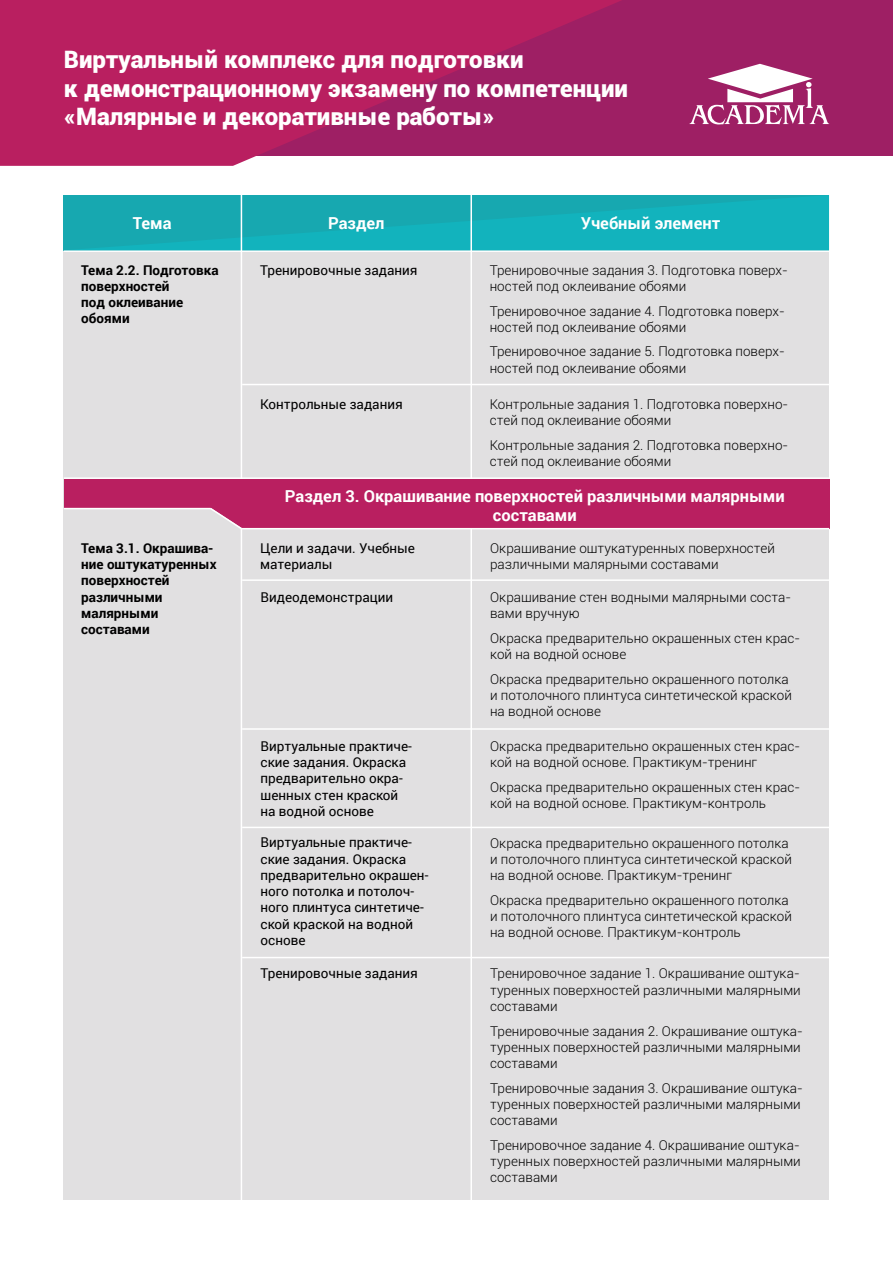
<style>
.page{position:relative;width:893px;height:1263px;background:#fff}
.page>*{position:absolute;margin:0;border:0;box-sizing:border-box;transform-origin:0 0}
.t1{font:900 24px/28.8px "Roboto";color:#fff}
.t2{font:700 16.5px/19.8px "Roboto";color:#fff;text-align:center}
.t3{font:300 13.5px/16.2px "Roboto";color:#000}
.t4{font:13.5px/16.2px "Roboto";color:#000}
.t5{font:700 13.5px/16.2px "Roboto";color:#000}
</style>
<div class="page">
<div style="left:0;top:0;width:893px;height:156px;background:#9e1f64"></div>
<svg style="left:0;top:0;width:622px;height:166px;fill:#b91f60"></svg>
<div style="left:64px;top:197px;width:765px;height:1002px;background:#e1e0e1"></div>
<div style="left:64px;top:195px;width:765px;height:55px;background:#15adb6"></div>
<hr style="left:241px;top:195px;width:1px;height:1066px;background:#fff">
<hr style="left:64px;top:250px;width:769px;height:2px;background:#fff">
<hr style="left:470px;top:181px;width:2px;height:1081px;background:#fff">
<svg style="left:689px;top:64px;width:140px;height:60px"></svg>
<hr style="left:242px;top:827px;width:587px;height:1px;background:#fff">
<hr style="left:242px;top:957px;width:587px;height:1px;background:#fff">
<hr style="left:242px;top:384px;width:587px;height:1px;background:#fff">
<hr style="left:242px;top:579px;width:587px;height:2px;background:#fff">
<hr style="left:242px;top:728px;width:587px;height:2px;background:#fff">
<hr style="left:64px;top:477px;width:765px;height:2px;background:#fff">
<div style="left:242px;top:479px;width:587px;height:49px;background:#b91f60"></div>
<div style="left:64px;top:479px;width:190px;height:29px;background:#b91f60"></div>
<hr style="left:242px;top:528px;width:587px;height:1px;background:#fff">
<hr style="left:64px;top:508px;width:147px;height:1px;background:#fff">
<svg style="left:209px;top:507px;width:43px;height:23px"></svg>
<h1 class="t1" style="left:64px;top:44px;width:566px">Виртуальный комплекс для подготовки<br>к демонстрационному экзамену по компетенции «Малярные и декоративные работы»</h1>
<p class="t2" style="left:133px;top:213px;width:40px">Тема</p>
<p class="t2" style="left:328px;top:213px;width:58px">Раздел</p>
<p class="t2" style="left:581px;top:213px;width:141px">Учебный элемент</p>
<p class="t5" style="left:81px;top:262px;width:139px">Тема 2.2. Подготовка</p>
<p class="t4" style="left:260px;top:262px;width:159px">Тренировочные задания</p>
<p class="t5" style="left:81px;top:278px;width:103px">поверхностей под оклеивание обоями</p>
<p class="t3" style="left:490px;top:261px;width:300px">Тренировочные задания 3. Подготовка поверх&shy;ностей под оклеивание обоями</p>
<p class="t3" style="left:490px;top:302px;width:295px">Тренировочное задание 4. Подготовка поверх&shy;ностей под оклеивание обоями</p>
<p class="t3" style="left:490px;top:343px;width:295px">Тренировочное задание 5. Подготовка поверх&shy;ностей под оклеивание обоями</p>
<p class="t4" style="left:260px;top:396px;width:144px">Контрольные задания</p>
<p class="t3" style="left:490px;top:395px;width:300px">Контрольные задания 1. Подготовка поверхно&shy;стей под оклеивание обоями</p>
<p class="t3" style="left:490px;top:436px;width:300px">Контрольные задания 2. Подготовка поверхно&shy;стей под оклеивание обоями</p>
<p class="t5" style="left:81px;top:540px;width:137px">Тема 3.1. Окрашива&shy;ние оштукатуренных поверхностей различными малярными составами</p>
<p class="t2" style="left:285px;top:486px;width:501px">Раздел 3. Окрашивание поверхностей различными малярными составами</p>
<p class="t4" style="left:260px;top:540px;width:156px">Цели и задачи. Учебные материалы</p>
<p class="t4" style="left:260px;top:589px;width:134px">Видеодемонстрации</p>
<p class="t3" style="left:490px;top:540px;width:286px">Окрашивание оштукатуренных поверхностей различными малярными составами</p>
<p class="t3" style="left:490px;top:589px;width:302px">Окрашивание стен водными малярными соста&shy;вами вручную</p>
<p class="t3" style="left:490px;top:630px;width:311px">Окраска предварительно окрашенных стен крас&shy;кой на водной основе</p>
<p class="t3" style="left:490px;top:670px;width:303px">Окраска предварительно окрашенного потолка и потолочного плинтуса синтетической краской на водной основе</p>
<p class="t4" style="left:260px;top:738px;width:153px">Виртуальные практиче&shy;ские задания. Окраска предварительно окра&shy;шенных стен краской на водной основе</p>
<p class="t3" style="left:490px;top:737px;width:311px">Окраска предварительно окрашенных стен крас&shy;кой на водной основе. Практикум-тренинг</p>
<p class="t3" style="left:490px;top:778px;width:311px">Окраска предварительно окрашенных стен крас&shy;кой на водной основе. Практикум-контроль</p>
<p class="t4" style="left:260px;top:835px;width:169px">Виртуальные практиче&shy;ские задания. Окраска предварительно окрашен&shy;ного потолка и потолоч&shy;ного плинтуса синтетиче&shy;ской краской на водной основе</p>
<p class="t3" style="left:490px;top:834px;width:303px">Окраска предварительно окрашенного потолка и потолочного плинтуса синтетической краской на водной основе. Практикум-тренинг</p>
<p class="t3" style="left:490px;top:891px;width:303px">Окраска предварительно окрашенного потолка и потолочного плинтуса синтетической краской на водной основе. Практикум-контроль</p>
<p class="t4" style="left:260px;top:965px;width:159px">Тренировочные задания</p>
<p class="t3" style="left:490px;top:965px;width:312px;text-align:justify">Тренировочное задание 1. Окрашивание оштука&shy;туренных поверхностей различными малярными составами</p>
<p class="t3" style="left:490px;top:1022px;width:314px">Тренировочные задания 2. Окрашивание оштука&shy;туренных поверхностей различными малярными составами</p>
<p class="t3" style="left:490px;top:1079px;width:314px">Тренировочные задания 3. Окрашивание оштука&shy;туренных поверхностей различными малярными составами</p>
<p class="t3" style="left:490px;top:1136px;width:312px;text-align:justify">Тренировочное задание 4. Окрашивание оштука&shy;туренных поверхностей различными малярными составами</p>
</div>
